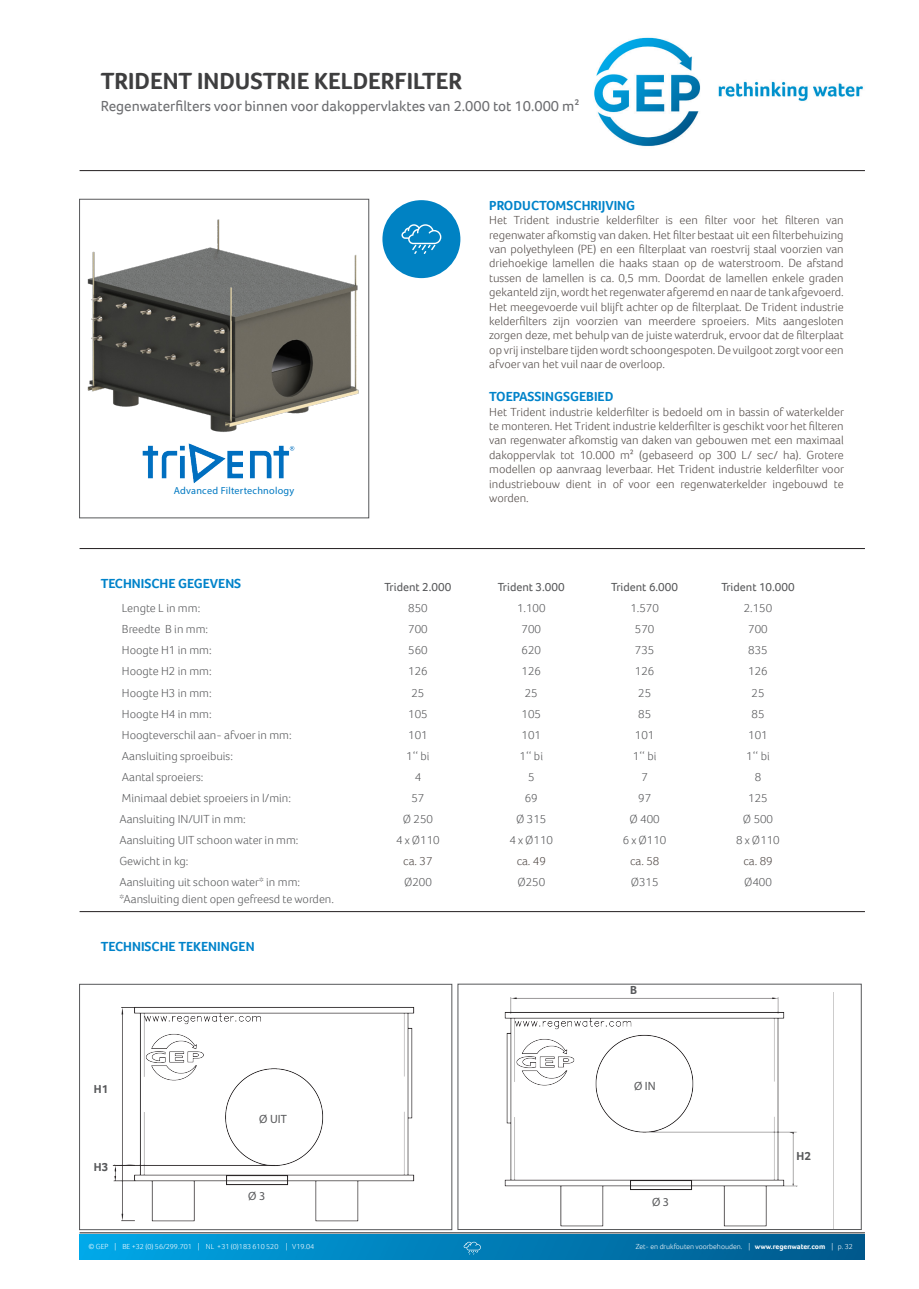
<style>
.page{position:relative;width:919px;height:1289px;background:#fff}
.page>*{position:absolute;margin:0;border:0;box-sizing:border-box;transform-origin:0 0}
.t1{font:700 24px "Foco";color:#3e3e3f}
.t2{font:15px "Foco";color:#6c6d70}
.Brood{font:700 13.5px "Foco";color:#0083ca}
.Brood-2{font:300 12px/14.4px "Foco";color:#524a47;text-align:justify}
.Broodtekst_tabel{font:300 12px "Foco";color:#57585a}
.Broodtekst_tabel-2{font:12px "Foco";color:#57585a}
.t3{font:12px "Myriad Pro";color:#57585a}
.Broodtekst_tabel-3{font:700 12px "Foco";color:#57585a}
.t4{font:10.2px "Myriad Pro";letter-spacing:.025em;color:#0079c2}
.t5{font:300 7.5px "Foco";color:#fff}
.s1{font-weight:700}
</style>
<div class="page">
<img style="left:80px;top:1234px;width:784px;height:25px">
<hr style="left:80px;top:1232px;width:784px;height:1px;background:#231f20">
<hr style="left:80px;top:170px;width:784px;height:1px;background:#231f20">
<svg style="left:463px;top:1241px;width:18px;height:13px"></svg>
<img style="left:594px;top:37px;width:269px;height:110px">
<div style="left:458px;top:984px;width:403px;height:245px;border:1px solid #57585a"></div>
<div style="left:79px;top:984px;width:373px;height:245px;border:1px solid #57585a"></div>
<div style="left:79px;top:199px;width:290px;height:319px;border:1px solid #57585a"></div>
<hr style="left:80px;top:548px;width:784px;height:1px;background:#231f20">
<img style="left:87px;top:219px;width:272px;height:210px">
<div style="left:382px;top:200px;width:78px;height:78px;background:#0082c3;border-radius:50%"></div>
<svg style="left:401px;top:224px;width:40px;height:30px"></svg>
<img style="left:103px;top:1007px;width:323px;height:221px">
<img style="left:142px;top:429px;width:153px;height:55px">
<hr style="left:80px;top:911px;width:784px;height:1px;background:#231f20">
<div style="left:226px;top:1175px;width:62px;height:9px;border:1px solid #231f20"></div>
<img style="left:484px;top:997px;width:349px;height:231px">
<div style="left:630px;top:1180px;width:61px;height:9px;border:1px solid #231f20"></div>
<p class="t1" style="left:101px;top:65px;width:363px">TRIDENT INDUSTRIE KELDERFILTER</p>
<p class="t2" style="left:101px;top:96px;width:480px">Regenwaterfilters voor binnen voor dakoppervlaktes van 2.000 tot 10.000 m²</p>
<p class="t4" style="left:174px;top:484px;width:122px">Advanced Filtertechnology</p>
<p class="Brood" style="left:101px;top:574px;width:142px">TECHNISCHE GEGEVENS</p>
<p class="Brood" style="left:489px;top:196px;width:147px">PRODUCTOMSCHRIJVING</p>
<p class="Brood-2" style="left:489px;top:213px;width:356px">Het Trident industrie kelderfilter is een filter voor het filteren van regenwater afkomstig van daken. Het filter bestaat uit een filterbehuizing van polyethyleen (PE) en een filterplaat van roestvrij staal voorzien van driehoekige lamellen die haaks staan op de waterstroom. De afstand tussen de lamellen is ca. 0,5 mm. Doordat de lamellen enkele graden gekanteld zijn, wordt het regenwater afgeremd en naar de tank afgevoerd.<br>Het meegevoerde vuil blijft achter op de filterplaat. De Trident industrie kelderfilters zijn voorzien van meerdere sproeiers. Mits aangesloten zorgen deze, met behulp van de juiste waterdruk, ervoor dat de filterplaat op vrij instelbare tijden wordt schoongespoten. De vuilgoot zorgt voor een afvoer van het vuil naar de overloop.</p>
<p class="Brood" style="left:489px;top:388px;width:126px">TOEPASSINGSGEBIED</p>
<p class="Brood-2" style="left:489px;top:404px;width:356px">Het Trident industrie kelderfilter is bedoeld om in bassin of waterkelder te monteren. Het Trident industrie kelderfilter is geschikt voor het filteren van regenwater afkomstig van daken van gebouwen met een maximaal dakoppervlak tot 10.000 m² (gebaseerd op 300 L/ sec/ ha). Grotere modellen op aanvraag leverbaar. Het Trident industrie kelderfilter voor industriebouw dient in of voor een regenwaterkelder ingebouwd te worden.</p>
<p class="Broodtekst_tabel-2" style="left:384px;top:579px;width:68px">Trident 2.000</p>
<p class="Broodtekst_tabel-2" style="left:498px;top:579px;width:68px">Trident 3.000</p>
<p class="Broodtekst_tabel-2" style="left:611px;top:579px;width:68px">Trident 6.000</p>
<p class="Broodtekst_tabel-2" style="left:721px;top:579px;width:75px">Trident 10.000</p>
<p class="Broodtekst_tabel" style="left:122px;top:600px;width:80px">Lengte L in mm:</p>
<p class="Broodtekst_tabel" style="left:408px;top:600px;width:21px">850</p>
<p class="Broodtekst_tabel" style="left:517px;top:600px;width:30px">1.100</p>
<p class="Broodtekst_tabel" style="left:630px;top:600px;width:30px">1.570</p>
<p class="Broodtekst_tabel" style="left:743px;top:600px;width:30px">2.150</p>
<p class="Broodtekst_tabel" style="left:122px;top:620px;width:88px">Breedte B in mm:</p>
<p class="Broodtekst_tabel" style="left:408px;top:620px;width:21px">700</p>
<p class="Broodtekst_tabel" style="left:521px;top:620px;width:21px">700</p>
<p class="Broodtekst_tabel" style="left:635px;top:620px;width:21px">570</p>
<p class="Broodtekst_tabel" style="left:748px;top:620px;width:21px">700</p>
<p class="Broodtekst_tabel" style="left:122px;top:642px;width:91px">Hoogte H1 in mm:</p>
<p class="Broodtekst_tabel" style="left:408px;top:642px;width:21px">560</p>
<p class="Broodtekst_tabel" style="left:521px;top:642px;width:21px">620</p>
<p class="Broodtekst_tabel" style="left:635px;top:642px;width:21px">735</p>
<p class="Broodtekst_tabel" style="left:748px;top:642px;width:21px">835</p>
<p class="Broodtekst_tabel" style="left:122px;top:663px;width:91px">Hoogte H2 in mm:</p>
<p class="Broodtekst_tabel" style="left:408px;top:663px;width:21px">126</p>
<p class="Broodtekst_tabel" style="left:521px;top:663px;width:21px">126</p>
<p class="Broodtekst_tabel" style="left:635px;top:663px;width:21px">126</p>
<p class="Broodtekst_tabel" style="left:748px;top:663px;width:21px">126</p>
<p class="Broodtekst_tabel" style="left:122px;top:684px;width:91px">Hoogte H3 in mm:</p>
<p class="Broodtekst_tabel" style="left:411px;top:684px;width:14px">25</p>
<p class="Broodtekst_tabel" style="left:525px;top:684px;width:14px">25</p>
<p class="Broodtekst_tabel" style="left:638px;top:684px;width:14px">25</p>
<p class="Broodtekst_tabel" style="left:751px;top:684px;width:14px">25</p>
<p class="Broodtekst_tabel" style="left:122px;top:705px;width:91px">Hoogte H4 in mm:</p>
<p class="Broodtekst_tabel" style="left:408px;top:705px;width:21px">105</p>
<p class="Broodtekst_tabel" style="left:521px;top:705px;width:21px">105</p>
<p class="Broodtekst_tabel" style="left:638px;top:705px;width:14px">85</p>
<p class="Broodtekst_tabel" style="left:751px;top:705px;width:14px">85</p>
<p class="Broodtekst_tabel" style="left:122px;top:726px;width:171px">Hoogteverschil aan- afvoer in mm:</p>
<p class="Broodtekst_tabel" style="left:408px;top:726px;width:21px">101</p>
<p class="Broodtekst_tabel" style="left:521px;top:726px;width:21px">101</p>
<p class="Broodtekst_tabel" style="left:635px;top:726px;width:21px">101</p>
<p class="Broodtekst_tabel" style="left:748px;top:726px;width:21px">101</p>
<p class="Broodtekst_tabel" style="left:122px;top:747px;width:112px">Aansluiting sproeibuis:</p>
<p class="Broodtekst_tabel" style="left:406px;top:747px;width:25px">1‘‘ bi</p>
<p class="Broodtekst_tabel" style="left:519px;top:747px;width:25px">1‘‘ bi</p>
<p class="Broodtekst_tabel" style="left:633px;top:747px;width:25px">1‘‘ bi</p>
<p class="Broodtekst_tabel" style="left:746px;top:747px;width:25px">1‘‘ bi</p>
<p class="Broodtekst_tabel" style="left:122px;top:768px;width:83px">Aantal sproeiers:</p>
<p class="Broodtekst_tabel" style="left:414px;top:768px;width:8px">4</p>
<p class="Broodtekst_tabel" style="left:528px;top:768px;width:8px">5</p>
<p class="Broodtekst_tabel" style="left:641px;top:768px;width:8px">7</p>
<p class="Broodtekst_tabel" style="left:754px;top:768px;width:8px">8</p>
<p class="Broodtekst_tabel" style="left:122px;top:789px;width:170px">Minimaal debiet sproeiers in l/min:</p>
<p class="Broodtekst_tabel" style="left:411px;top:789px;width:14px">57</p>
<p class="Broodtekst_tabel" style="left:525px;top:789px;width:14px">69</p>
<p class="Broodtekst_tabel" style="left:638px;top:789px;width:14px">97</p>
<p class="Broodtekst_tabel" style="left:748px;top:789px;width:21px">125</p>
<p class="Broodtekst_tabel" style="left:119px;top:810px;width:128px">Aansluiting IN/UIT in mm:</p>
<p class="Broodtekst_tabel" style="left:403px;top:810px;width:32px">Ø 250</p>
<p class="Broodtekst_tabel" style="left:516px;top:810px;width:32px">Ø 315</p>
<p class="Broodtekst_tabel" style="left:629px;top:810px;width:32px">Ø 400</p>
<p class="Broodtekst_tabel" style="left:742px;top:810px;width:32px">Ø 500</p>
<p class="Broodtekst_tabel" style="left:119px;top:831px;width:181px">Aansluiting UIT schoon water in mm:</p>
<p class="Broodtekst_tabel" style="left:396px;top:831px;width:45px">4 x Ø110</p>
<p class="Broodtekst_tabel" style="left:509px;top:831px;width:45px">4 x Ø110</p>
<p class="Broodtekst_tabel" style="left:623px;top:831px;width:45px">6 x Ø110</p>
<p class="Broodtekst_tabel" style="left:736px;top:831px;width:45px">8 x Ø110</p>
<p class="Broodtekst_tabel" style="left:119px;top:853px;width:70px">Gewicht in kg:</p>
<p class="Brood-2" style="left:403px;top:853px;width:31px">ca. 37</p>
<p class="Brood-2" style="left:516px;top:853px;width:31px">ca. 49</p>
<p class="Brood-2" style="left:630px;top:853px;width:31px">ca. 58</p>
<p class="Brood-2" style="left:743px;top:853px;width:31px">ca. 89</p>
<p class="Broodtekst_tabel" style="left:119px;top:874px;width:182px">Aansluiting uit schoon water* in mm:</p>
<p class="Broodtekst_tabel" style="left:119px;top:890px;width:216px">*Aansluiting dient open gefreesd te worden.</p>
<p class="Broodtekst_tabel" style="left:404px;top:874px;width:29px">Ø200</p>
<p class="Broodtekst_tabel" style="left:517px;top:874px;width:29px">Ø250</p>
<p class="Broodtekst_tabel" style="left:630px;top:874px;width:29px">Ø315</p>
<p class="Broodtekst_tabel" style="left:744px;top:874px;width:29px">Ø400</p>
<p class="Brood" style="left:101px;top:937px;width:155px">TECHNISCHE TEKENINGEN</p>
<p class="Broodtekst_tabel-3" style="left:94px;top:1081px;width:16px">H1</p>
<p class="Broodtekst_tabel-3" style="left:94px;top:1159px;width:16px">H3</p>
<p class="t3" style="left:259px;top:1111px;width:29px">Ø UIT</p>
<p class="t3" style="left:248px;top:1188px;width:18px">Ø 3</p>
<p class="Broodtekst_tabel-3" style="left:630px;top:982px;width:8px">B</p>
<p class="t3" style="left:634px;top:1078px;width:23px">Ø IN</p>
<p class="t3" style="left:652px;top:1194px;width:18px">Ø 3</p>
<p class="Broodtekst_tabel-3" style="left:796px;top:1147px;width:16px">H2</p>
<p class="t5" style="left:88px;top:1241px;width:227px">© GEP | BE +32 (0) 56/299.701 | NL +31 (0)183 610 520 | V19.04</p>
<p class="t5" style="left:636px;top:1241px;width:218px">Zet- en drukfouten voorbehouden. | <span class="s1">www.regenwater.com</span> | p. 32</p>
</div>
